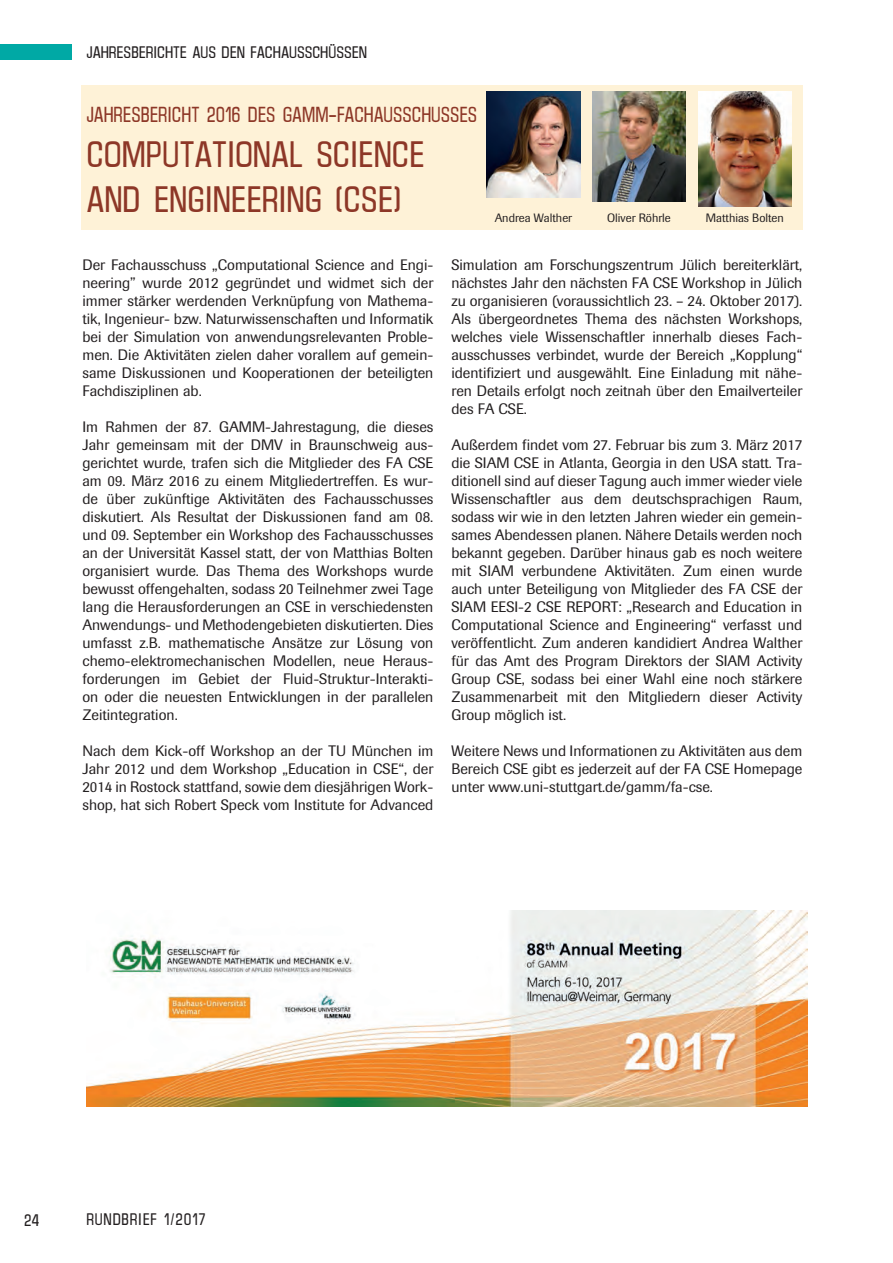
<style>
.page{position:relative;width:893px;height:1263px;background:#fff}
.page>*{position:absolute;margin:0;border:0;box-sizing:border-box;transform-origin:0 0}
.t1{font:33px/45px "I Plain";color:#8d3727}
.t2{font:19.5px "I Plain";color:#8d3727;scale:.93 1}
.t3{font:15px/18px "Imago";color:#231f20;text-align:justify}
.t4{font:15px "I Plain";color:#231f20}
.t5{font:15px "I Plain";letter-spacing:.05em;color:#231f20}
.t6{font:12px "Imago";color:#231f20}
</style>
<div class="page">
<div style="left:0;top:45px;width:72px;height:15px;background:#00a9a5"></div>
<div style="left:81px;top:85px;width:721px;height:145px;background:#fef2d7"></div>
<img style="left:592px;top:92px;width:94px;height:109px">
<img style="left:487px;top:92px;width:93px;height:106px">
<img style="left:698px;top:91px;width:94px;height:115px">
<img style="left:87px;top:911px;width:721px;height:195px">
<p class="t4" style="left:87px;top:43px;width:282px">JAHRESBERICHTE AUS DEN FACHAUSSCHÜSSEN</p>
<h2 class="t2" style="left:87px;top:102px;width:421px">JAHRESBERICHT 2016 DES GAMM-FACHAUSSCHUSSES</h2>
<h1 class="t1" style="left:87px;top:131px;width:340px">COMPUTATIONAL SCIENCE<br>AND ENGINEERING (CSE)</h1>
<p class="t6" style="left:495px;top:211px;width:79px">Andrea Walther</p>
<p class="t6" style="left:607px;top:211px;width:65px">Oliver Röhrle</p>
<p class="t6" style="left:706px;top:211px;width:79px">Matthias Bolten</p>
<p class="t3" style="left:82px;top:256px;width:352px">Der Fachausschuss „Computational Science and Engi&shy;neering” wurde 2012 gegründet und widmet sich der immer stärker werdenden Verknüpfung von Mathema&shy;tik, Ingenieur- bzw. Naturwissenschaften und Informatik bei der Simulation von anwendungsrelevanten Proble&shy;men. Die Aktivitäten zielen daher vorallem auf gemein&shy;same Diskussionen und Kooperationen der beteiligten Fachdisziplinen ab.</p>
<p class="t3" style="left:82px;top:418px;width:352px">Im Rahmen der 87. GAMM-Jahrestagung, die dieses Jahr gemeinsam mit der DMV in Braunschweig aus&shy;gerichtet wurde, trafen sich die Mitglieder des FA CSE am 09. März 2016 zu einem Mitgliedertreffen. Es wur&shy;de über zukünftige Aktivitäten des Fachausschusses diskutiert. Als Resultat der Diskussionen fand am 08. und 09. September ein Workshop des Fachausschusses an der Universität Kassel statt, der von Matthias Bolten organisiert wurde. Das Thema des Workshops wurde bewusst offengehalten, sodass 20 Teilnehmer zwei Tage lang die Herausforderungen an CSE in verschiedensten Anwendungs- und Methodengebieten diskutierten. Dies umfasst z.B. mathematische Ansätze zur Lösung von chemo-elektromechanischen Modellen, neue Heraus&shy;forderungen im Gebiet der Fluid-Struktur-Interakti&shy;on oder die neuesten Entwicklungen in der parallelen Zeitintegration.</p>
<p class="t3" style="left:82px;top:742px;width:352px">Nach dem Kick-off Workshop an der TU München im Jahr 2012 und dem Workshop „Education in CSE“, der 2014 in Rostock stattfand, sowie dem diesjährigen Work&shy;shop, hat sich Robert Speck vom Institute for Advanced</p>
<p class="t3" style="left:451px;top:256px;width:352px">Simulation am Forschungszentrum Jülich bereiterklärt, nächstes Jahr den nächsten FA CSE Workshop in Jülich zu organisieren (voraussichtlich 23. – 24. Oktober 2017).<br>Als übergeordnetes Thema des nächsten Workshops, welches viele Wissenschaftler innerhalb dieses Fach&shy;ausschusses verbindet, wurde der Bereich „Kopplung“ identifiziert und ausgewählt. Eine Einladung mit nähe&shy;ren Details erfolgt noch zeitnah über den Emailverteiler des FA CSE.</p>
<p class="t3" style="left:451px;top:436px;width:352px">Außerdem findet vom 27. Februar bis zum 3. März 2017 die SIAM CSE in Atlanta, Georgia in den USA statt. Tra&shy;ditionell sind auf dieser Tagung auch immer wieder viele Wissenschaftler aus dem deutschsprachigen Raum, sodass wir wie in den letzten Jahren wieder ein gemein&shy;sames Abendessen planen. Nähere Details werden noch bekannt gegeben. Darüber hinaus gab es noch weitere mit SIAM verbundene Aktivitäten. Zum einen wurde auch unter Beteiligung von Mitglieder des FA CSE der SIAM EESI-2 CSE REPORT: „Research and Education in Computational Science and Engineering“ verfasst und veröffentlicht. Zum anderen kandidiert Andrea Walther für das Amt des Program Direktors der SIAM Activity Group CSE, sodass bei einer Wahl eine noch stärkere Zusammenarbeit mit den Mitgliedern dieser Activity Group möglich ist.</p>
<p class="t3" style="left:451px;top:742px;width:352px">Weitere News und Informationen zu Aktivitäten aus dem Bereich CSE gibt es jederzeit auf der FA CSE Homepage unter www.uni-stuttgart.de/gamm/fa-cse.</p>
<p class="t4" style="left:24px;top:1210px;width:17px">24</p>
<p class="t5" style="left:87px;top:1210px;width:121px">RUNDBRIEF 1/2017</p>
</div>
